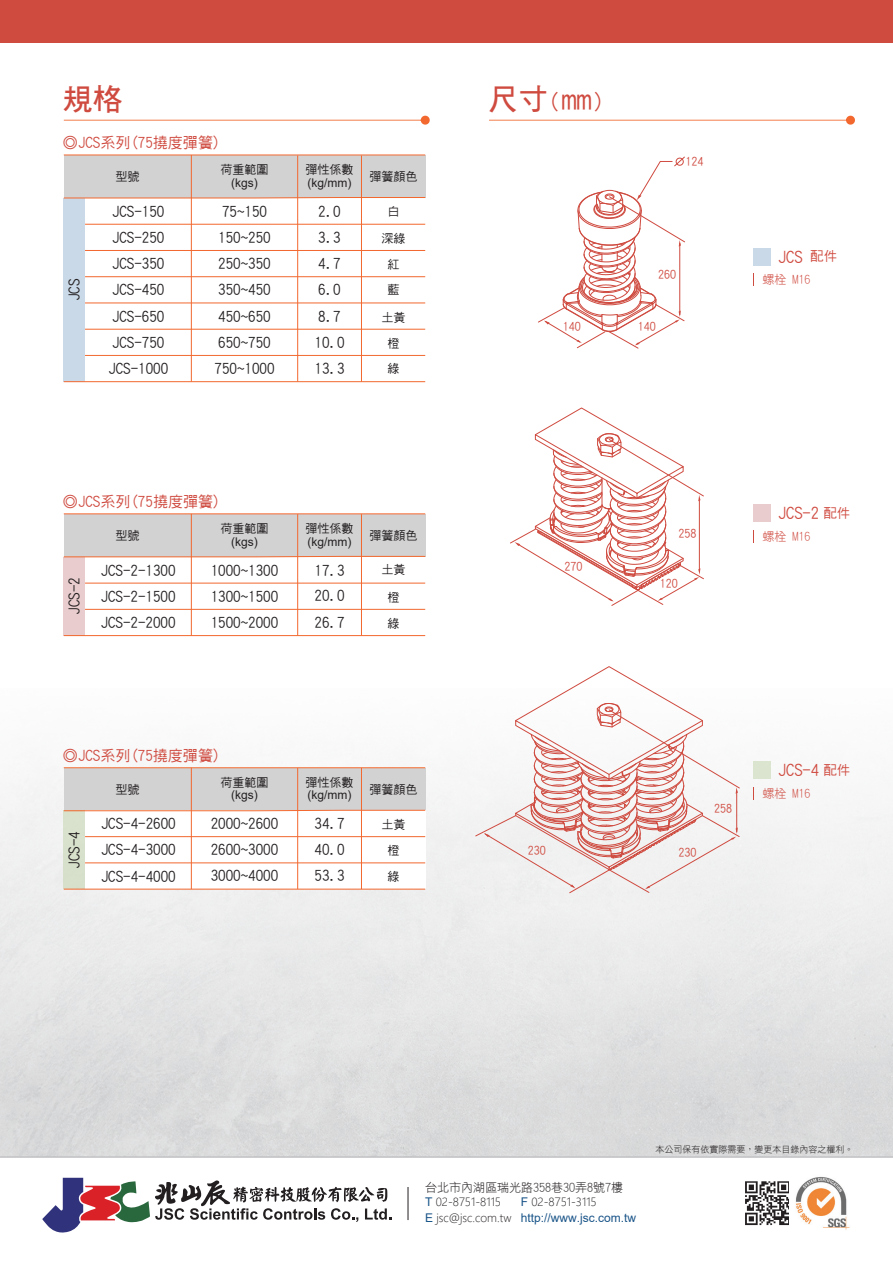
<style>
.page{position:relative;width:893px;height:1263px;background:#fff}
.page>*{position:absolute;margin:0;border:0;box-sizing:border-box;transform-origin:0 0}
.t1{font:30px "DF Hei Bd HK BF";color:#cf4a3f}
.t2{font:16.5px "DF Hei W5 WIN BF";color:#cf4a3f}
.t3{font:15px/26.2px "DF Hei W5 WIN BF";color:#231f20;text-align:justify}
.t4{font:15px "DF Hei W5 WIN BF";color:#cf4a3f}
.t5{font:12px "DF Hei W5 WIN BF";color:#231f20}
.t6{font:12px "Arial";color:#195488}
.t7{font:12px "Arial";color:#231f20}
.t8{font:12px "DF Hei W5 WIN BF";color:#cf4a3f}
.t9{font:300 12px "Segoe UI";color:#231f20}
.t10{font:12px "DF Hei Lt HK BF";color:#231f20}
.t11{font:12px "DF Hei Lt HK BF";color:#cf4a3f}
.t12{font:9px "DF Hei Lt HK BF";color:#231f20}
.s1{font-family:"DF Hei W5 WIN BF";font-size:21px}
.s2{font-family:"DF Hei W5 WIN BF"}
.s3{font-size:13.5px}
.s4{font-family:"Arial";font-weight:400;color:#195488}
.s5{font-family:"Segoe UI";font-weight:300;color:#231f20}
</style>
<div class="page">
<img style="left:0;top:761px;width:893px;height:395px">
<div style="left:0;top:0;width:893px;height:43px;background:#cf4a3f"></div>
<hr style="left:0;top:1156px;width:893px;height:1px;background:#bbbcbe">
<svg style="left:42px;top:1178px;width:349px;height:55px"></svg>
<hr style="left:408px;top:1187px;width:1px;height:33px;background:#231f20">
<img style="left:745px;top:1181px;width:44px;height:45px">
<img style="left:795px;top:1177px;width:55px;height:53px">
<hr style="left:0;top:1157px;width:893px;height:1px;background:#c1c1c4">
<svg style="left:64px;top:116px;width:366px;height:9px"></svg>
<svg style="left:489px;top:116px;width:366px;height:9px"></svg>
<svg style="left:753px;top:274px;width:1px;height:12px"></svg>
<div style="left:753px;top:248px;width:17px;height:17px;background:#cad9e8"></div>
<svg style="left:753px;top:530px;width:1px;height:12px"></svg>
<div style="left:753px;top:505px;width:17px;height:17px;background:#e9ccce"></div>
<svg style="left:753px;top:787px;width:1px;height:12px"></svg>
<div style="left:753px;top:762px;width:17px;height:17px;background:#dbe4ce"></div>
<div style="left:64px;top:514px;width:361px;height:43px;background:#d2d2d3"></div>
<div style="left:64px;top:557px;width:21px;height:78px;background:#e9ccce"></div>
<hr style="left:64px;top:513px;width:361px;height:1px;background:#f2682e">
<hr style="left:64px;top:635px;width:361px;height:1px;background:#f2682e">
<hr style="left:85px;top:609px;width:340px;height:1px;background:#f2682e">
<hr style="left:85px;top:583px;width:340px;height:1px;background:#f2682e">
<hr style="left:361px;top:514px;width:1px;height:122px;background:#f2682e">
<hr style="left:297px;top:514px;width:1px;height:122px;background:#f2682e">
<hr style="left:191px;top:514px;width:1px;height:122px;background:#f2682e">
<svg style="left:63px;top:556px;width:363px;height:2px"></svg>
<div style="left:64px;top:198px;width:21px;height:184px;background:#cad9e8"></div>
<div style="left:64px;top:155px;width:361px;height:43px;background:#d2d2d3"></div>
<hr style="left:85px;top:329px;width:340px;height:1px;background:#f2682e">
<hr style="left:85px;top:303px;width:340px;height:1px;background:#f2682e">
<hr style="left:85px;top:276px;width:340px;height:1px;background:#f2682e">
<hr style="left:85px;top:250px;width:340px;height:1px;background:#f2682e">
<hr style="left:85px;top:224px;width:340px;height:1px;background:#f2682e">
<hr style="left:85px;top:355px;width:340px;height:1px;background:#f2682e">
<hr style="left:361px;top:155px;width:1px;height:227px;background:#f2682e">
<hr style="left:297px;top:155px;width:1px;height:227px;background:#f2682e">
<hr style="left:191px;top:155px;width:1px;height:227px;background:#f2682e">
<svg style="left:63px;top:197px;width:363px;height:2px"></svg>
<hr style="left:64px;top:155px;width:361px;height:1px;background:#f2682e">
<hr style="left:64px;top:381px;width:361px;height:1px;background:#f2682e">
<div style="left:64px;top:768px;width:361px;height:43px;background:#d2d2d3"></div>
<hr style="left:64px;top:767px;width:361px;height:1px;background:#f2682e">
<div style="left:85px;top:811px;width:340px;height:78px;background:#fff"></div>
<div style="left:64px;top:811px;width:21px;height:78px;background:#d8e1cb"></div>
<hr style="left:85px;top:862px;width:340px;height:1px;background:#f2682e">
<hr style="left:85px;top:836px;width:340px;height:1px;background:#f2682e">
<hr style="left:64px;top:889px;width:361px;height:1px;background:#f2682e">
<hr style="left:361px;top:768px;width:1px;height:121px;background:#f2682e">
<hr style="left:297px;top:768px;width:1px;height:121px;background:#f2682e">
<hr style="left:191px;top:768px;width:1px;height:121px;background:#f2682e">
<svg style="left:63px;top:809px;width:363px;height:2px"></svg>
<svg style="left:510px;top:408px;width:194px;height:198px"></svg>
<svg style="left:475px;top:666px;width:265px;height:227px"></svg>
<svg style="left:538px;top:156px;width:147px;height:193px"></svg>
<h1 class="t1" style="left:63px;top:84px;width:61px">規格</h1>
<h1 class="t1" style="left:488px;top:84px;width:119px">尺寸<span class="s1">(</span> <span class="s2">mm</span><span class="s1">)</span></h1>
<p class="t4" style="left:63px;top:135px;width:159px">◎JCS系列(75撓度彈簧)</p>
<p class="t5" style="left:116px;top:171px;width:25px">型號</p>
<p class="t5" style="left:220px;top:164px;width:49px">荷重範圍</p>
<p class="t7" style="left:231px;top:174px;width:28px">(kgs)</p>
<p class="t5" style="left:306px;top:164px;width:49px">彈性係數</p>
<p class="t7" style="left:308px;top:174px;width:45px">(kg/mm)</p>
<p class="t5" style="left:369px;top:171px;width:50px">彈簧顏色</p>
<p class="t3" style="left:61px;top:301px;width:24px;rotate:-90deg">JCS</p>
<p class="t3" style="left:108px;top:198px;width:61px;text-align:left">JCS-150<br>JCS-250<br>JCS-350<br>JCS-450<br>JCS-650<br>JCS-750<br>JCS-1000</p>
<p class="t3" style="left:214px;top:198px;width:61px;text-align:center">75~150<br>150~250<br>250~350<br>350~450<br>450~650<br>650~750<br>750~1000</p>
<p class="t3" style="left:318px;top:198px;width:24px">2.0</p>
<p class="t5" style="left:387px;top:205px;width:13px">白</p>
<p class="t3" style="left:318px;top:224px;width:24px">3.3<br>4.7<br>6.0<br>8.7</p>
<p class="t5" style="left:381px;top:232px;width:25px">深綠</p>
<p class="t5" style="left:387px;top:258px;width:13px">紅</p>
<p class="t5" style="left:387px;top:284px;width:13px">藍</p>
<p class="t5" style="left:381px;top:311px;width:25px">土黃</p>
<p class="t3" style="left:315px;top:329px;width:31px">10.0</p>
<p class="t5" style="left:387px;top:337px;width:13px">橙</p>
<p class="t3" style="left:315px;top:355px;width:31px">13.3</p>
<p class="t5" style="left:387px;top:362px;width:13px">綠</p>
<p class="t4" style="left:63px;top:494px;width:159px">◎JCS系列(75撓度彈簧)</p>
<p class="t5" style="left:116px;top:530px;width:25px">型號</p>
<p class="t5" style="left:220px;top:523px;width:49px">荷重範圍</p>
<p class="t7" style="left:231px;top:533px;width:28px">(kgs)</p>
<p class="t5" style="left:306px;top:523px;width:49px">彈性係數</p>
<p class="t7" style="left:308px;top:533px;width:45px">(kg/mm)</p>
<p class="t3" style="left:61px;top:615px;width:39px;rotate:-90deg">JCS-2</p>
<p class="t3" style="left:101px;top:557px;width:76px">JCS-2-1300<br>JCS-2-1500<br>JCS-2-2000</p>
<p class="t3" style="left:315px;top:557px;width:31px">17.3</p>
<p class="t3" style="left:211px;top:557px;width:69px">1000~1300<br>1300~1500<br>1500~2000</p>
<p class="t3" style="left:315px;top:583px;width:31px">20.0</p>
<p class="t3" style="left:315px;top:609px;width:31px">26.7</p>
<p class="t5" style="left:369px;top:530px;width:49px">彈簧顏色</p>
<p class="t5" style="left:381px;top:564px;width:25px">土黃</p>
<p class="t5" style="left:387px;top:591px;width:13px">橙</p>
<p class="t5" style="left:387px;top:617px;width:13px">綠</p>
<p class="t4" style="left:63px;top:748px;width:159px">◎JCS系列(75撓度彈簧)</p>
<p class="t5" style="left:116px;top:783px;width:25px">型號</p>
<p class="t5" style="left:220px;top:777px;width:49px">荷重範圍</p>
<p class="t7" style="left:231px;top:787px;width:28px">(kgs)</p>
<p class="t5" style="left:306px;top:777px;width:49px">彈性係數</p>
<p class="t7" style="left:308px;top:787px;width:45px">(kg/mm)</p>
<p class="t5" style="left:369px;top:783px;width:49px">彈簧顏色</p>
<p class="t3" style="left:61px;top:869px;width:39px;rotate:-90deg">JCS-4</p>
<p class="t3" style="left:101px;top:810px;width:76px">JCS-4-2600<br>JCS-4-3000<br>JCS-4-4000</p>
<p class="t3" style="left:314px;top:810px;width:31px">34.7<br>40.0<br>53.3</p>
<p class="t3" style="left:211px;top:810px;width:69px">2000~2600</p>
<p class="t5" style="left:381px;top:818px;width:25px">土黃</p>
<p class="t3" style="left:211px;top:836px;width:69px">2600~3000<br>3000~4000</p>
<p class="t5" style="left:387px;top:844px;width:13px">橙</p>
<p class="t5" style="left:387px;top:870px;width:13px">綠</p>
<p class="t8" style="left:685px;top:155px;width:19px">124</p>
<p class="t8" style="left:658px;top:269px;width:19px">260</p>
<p class="t8" style="left:563px;top:320px;width:19px">140</p>
<p class="t8" style="left:638px;top:321px;width:19px">140</p>
<p class="t2" style="left:778px;top:248px;width:61px">JCS <span class="s3">配件</span></p>
<p class="t11" style="left:763px;top:274px;width:49px">螺栓 M16</p>
<p class="t8" style="left:564px;top:560px;width:19px">270</p>
<p class="t8" style="left:678px;top:528px;width:19px">258</p>
<p class="t8" style="left:660px;top:577px;width:19px">120</p>
<p class="t2" style="left:778px;top:505px;width:74px">JCS-2 <span class="s3">配件</span></p>
<p class="t11" style="left:763px;top:530px;width:49px">螺栓 M16</p>
<p class="t8" style="left:528px;top:845px;width:19px">230</p>
<p class="t8" style="left:678px;top:847px;width:19px">230</p>
<p class="t8" style="left:714px;top:802px;width:19px">258</p>
<p class="t2" style="left:778px;top:762px;width:74px">JCS-4 <span class="s3">配件</span></p>
<p class="t11" style="left:763px;top:787px;width:49px">螺栓 M16</p>
<p class="t10" style="left:425px;top:1181px;width:199px">台北市內湖區瑞光路358巷30弄8號7樓</p>
<p class="t9" style="left:425px;top:1191px;width:78px"><span class="s4">T</span> 02-8751-8115</p>
<p class="t9" style="left:521px;top:1191px;width:78px"><span class="s4">F</span> 02-8751-3115</p>
<p class="t6" style="left:425px;top:1210px;width:213px">E <span class="s5">jsc@jsc.com.tw</span> http://www.jsc.com.tw</p>
<p class="t12" style="left:656px;top:1145px;width:199px">本公司保有依實際需要，變更本目錄內容之權利。</p>
</div>
